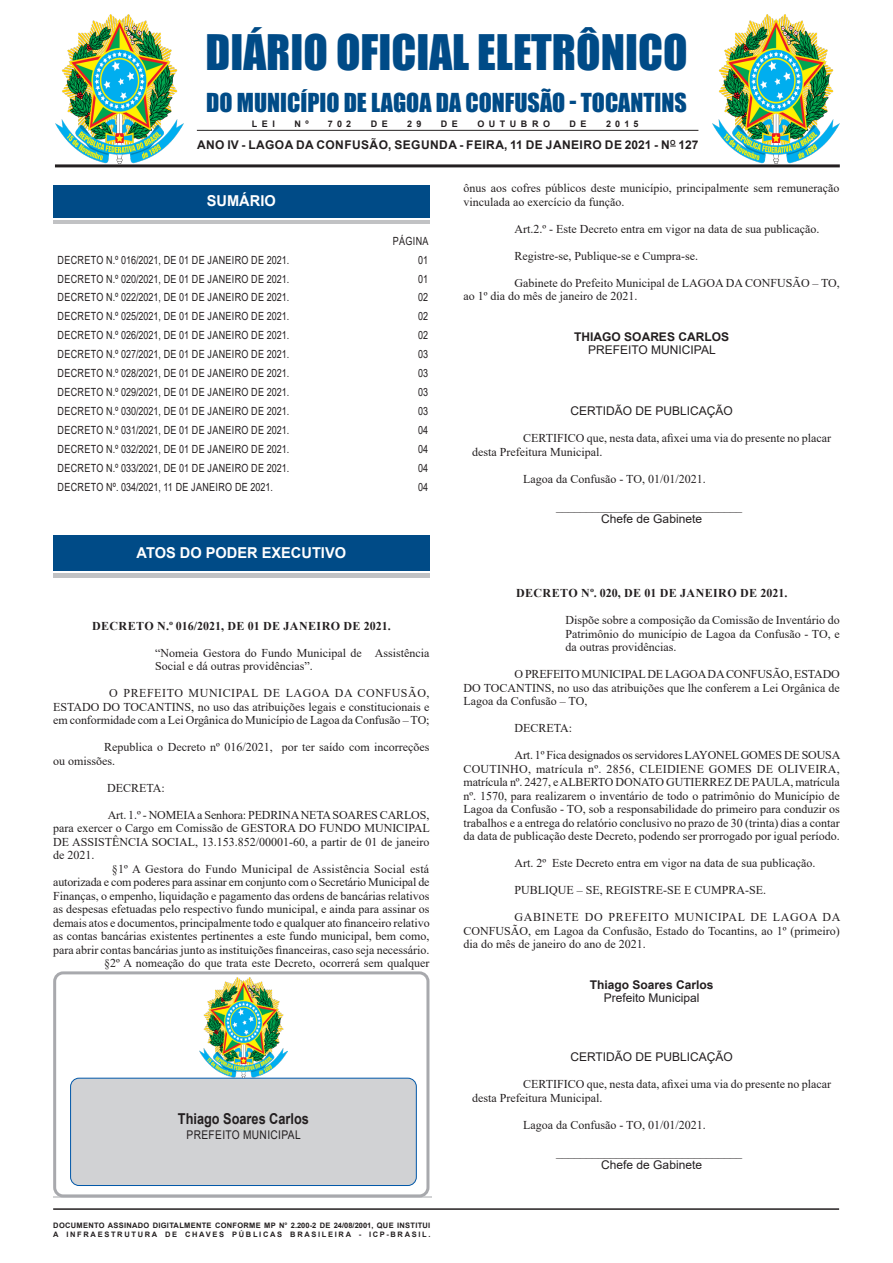
<style>
.page{position:relative;width:893px;height:1263px;background:#fff}
.page>*{position:absolute;margin:0;border:0;box-sizing:border-box;transform-origin:0 0}
.t1{font:45px "Impact";color:#004b87}
.t2{font:24px "Impact";color:#004b87}
.Chancela{font:700 15px "Arial";color:#fff}
.t3{font:700 15px "Arial";color:#231f20;scale:.85 1}
.CORPO_DE_TEXTO{font:12px/13.5px "Times New Roman";color:#231f20;text-align:justify}
.EMENTA{font:12px/13.5px "Times New Roman";color:#231f20}
.TITULOS{font:700 12px "Times New Roman";letter-spacing:.035em;color:#231f20}
.CARGO{font:12px "Arial";color:#231f20}
.NOME{font:700 12px "Arial";letter-spacing:.035em;color:#231f20}
.CIDADE{font:12px "Arial";color:#231f20}
.NOME-2{font:700 12px "Arial";color:#231f20}
.CIDADE-2{font:12px "Arial";letter-spacing:.035em;color:#231f20;scale:.85 1}
.Sumario{font:11.25px "Arial";letter-spacing:.035em;color:#231f20;scale:.8 1}
.t4{font:700 9px "Arial";letter-spacing:.5em;color:#231f20}
.t5{font:700 7.5px "Arial";letter-spacing:.04em;color:#231f20}
.t6{font:700 7.5px "Arial";letter-spacing:.225em;color:#231f20}
</style>
<div class="page">
<hr style="left:53px;top:1208px;width:786px;height:2px;background:#231f20">
<hr style="left:55px;top:164px;width:785px;height:3px;background:#231f20">
<hr style="left:197px;top:130px;width:501px;height:1px;background:#231f20">
<div style="left:53px;top:190px;width:376px;height:34px;background:#c1c2c4"></div>
<div style="left:53px;top:187px;width:376px;height:33px;background:#fff"></div>
<div style="left:53px;top:185px;width:376px;height:33px;background:#004b87"></div>
<hr style="left:53px;top:1197px;width:379px;height:1px;background:#d1d2d4">
<img style="left:712px;top:15px;width:128px;height:148px">
<img style="left:56px;top:15px;width:127px;height:148px">
<div style="left:53px;top:971px;width:376px;height:226px;border:3px solid #a8a9ad;border-radius:9px"></div>
<div style="left:71px;top:1078px;width:345px;height:107px;background:#d1d2d4;border-radius:9px"></div>
<div style="left:70px;top:1078px;width:346px;height:108px;border:1px solid #0057a8;border-radius:9px"></div>
<img style="left:199px;top:978px;width:88px;height:100px">
<div style="left:53px;top:541px;width:376px;height:37px;background:#c1c2c4"></div>
<div style="left:53px;top:538px;width:376px;height:35px;background:#fff"></div>
<div style="left:53px;top:535px;width:376px;height:36px;background:#004b87"></div>
<p class="t1" style="left:206px;top:18px;width:483px">DIÁRIO OFICIAL ELETRÔNICO</p>
<p class="t2" style="left:206px;top:83px;width:482px">DO MUNICÍPIO DE LAGOA DA CONFUSÃO - TOCANTINS</p>
<p class="t4" style="left:252px;top:118px;width:25px">LEI</p>
<p class="t4" style="left:294px;top:118px;width:16px">N º</p>
<p class="t4" style="left:328px;top:118px;width:25px">702</p>
<p class="t4" style="left:371px;top:118px;width:19px">D E</p>
<p class="t4" style="left:407px;top:118px;width:16px">2 9</p>
<p class="t4" style="left:441px;top:118px;width:19px">D E</p>
<p class="t4" style="left:477px;top:118px;width:74px">OUTUBRO</p>
<p class="t4" style="left:570px;top:118px;width:19px">D E</p>
<p class="t4" style="left:606px;top:118px;width:34px">2015</p>
<p class="NOME" style="left:197px;top:137px;width:503px">ANO IV - LAGOA DA CONFUSÃO, SEGUNDA - FEIRA, 11 DE JANEIRO DE 2021 - N<sup>O</sup> 127</p>
<p class="Chancela" style="left:207px;top:190px;width:70px">SUMÁRIO</p>
<p class="Sumario" style="left:393px;top:233px;width:46px">PÁGINA</p>
<p class="Sumario" style="left:58px;top:252px;width:291px">DECRETO N.º 016/2021, DE 01 DE JANEIRO DE 2021.</p>
<p class="Sumario" style="left:418px;top:252px;width:14px">01</p>
<p class="Sumario" style="left:58px;top:271px;width:291px">DECRETO N.º 020/2021, DE 01 DE JANEIRO DE 2021.</p>
<p class="Sumario" style="left:418px;top:271px;width:14px">01</p>
<p class="Sumario" style="left:58px;top:290px;width:291px">DECRETO N.º 022/2021, DE 01 DE JANEIRO DE 2021.</p>
<p class="Sumario" style="left:418px;top:290px;width:14px">02</p>
<p class="Sumario" style="left:58px;top:309px;width:291px">DECRETO N.º 025/2021, DE 01 DE JANEIRO DE 2021.</p>
<p class="Sumario" style="left:418px;top:309px;width:14px">02</p>
<p class="Sumario" style="left:58px;top:328px;width:291px">DECRETO N.º 026/2021, DE 01 DE JANEIRO DE 2021.</p>
<p class="Sumario" style="left:418px;top:328px;width:14px">02</p>
<p class="Sumario" style="left:58px;top:346px;width:291px">DECRETO N.º 027/2021, DE 01 DE JANEIRO DE 2021.</p>
<p class="Sumario" style="left:418px;top:346px;width:14px">03</p>
<p class="Sumario" style="left:58px;top:365px;width:291px">DECRETO N.º 028/2021, DE 01 DE JANEIRO DE 2021.</p>
<p class="Sumario" style="left:418px;top:365px;width:14px">03</p>
<p class="Sumario" style="left:58px;top:384px;width:291px">DECRETO N.º 029/2021, DE 01 DE JANEIRO DE 2021.</p>
<p class="Sumario" style="left:418px;top:384px;width:14px">03</p>
<p class="Sumario" style="left:58px;top:403px;width:291px">DECRETO N.º 030/2021, DE 01 DE JANEIRO DE 2021.</p>
<p class="Sumario" style="left:418px;top:403px;width:14px">03</p>
<p class="Sumario" style="left:58px;top:422px;width:291px">DECRETO N.º 031/2021, DE 01 DE JANEIRO DE 2021.</p>
<p class="Sumario" style="left:418px;top:422px;width:14px">04</p>
<p class="Sumario" style="left:58px;top:441px;width:291px">DECRETO N.º 032/2021, DE 01 DE JANEIRO DE 2021.</p>
<p class="Sumario" style="left:418px;top:441px;width:14px">04</p>
<p class="Sumario" style="left:58px;top:460px;width:291px">DECRETO N.º 033/2021, DE 01 DE JANEIRO DE 2021.</p>
<p class="Sumario" style="left:418px;top:460px;width:14px">04</p>
<p class="Sumario" style="left:58px;top:479px;width:271px">DECRETO Nº. 034/2021, 11 DE JANEIRO DE 2021.</p>
<p class="Sumario" style="left:418px;top:479px;width:14px">04</p>
<p class="Chancela" style="left:137px;top:542px;width:211px">ATOS DO PODER EXECUTIVO</p>
<p class="TITULOS" style="left:92px;top:617px;width:300px">DECRETO N.º 016/2021, DE 01 DE JANEIRO DE 2021.</p>
<p class="EMENTA" style="left:155px;top:646px;width:276px">“Nomeia Gestora do Fundo Municipal de Assistência<br>Social e dá outras providências”.</p>
<p class="CORPO_DE_TEXTO" style="left:53px;top:686px;width:378px;text-indent:56px">O PREFEITO MUNICIPAL DE LAGOA DA CONFUSÃO, ESTADO DO TOCANTINS, no uso das atribuições legais e constitucionais e em conformidade com a Lei Orgânica do Município de Lagoa da Confusão – TO;</p>
<p class="CORPO_DE_TEXTO" style="left:53px;top:740px;width:378px;text-indent:51px">Republica o Decreto nº 016/2021, por ter saído com incorreções ou omissões.</p>
<p class="CORPO_DE_TEXTO" style="left:107px;top:781px;width:59px">DECRETA:</p>
<p class="CORPO_DE_TEXTO" style="left:53px;top:808px;width:378px;text-indent:55px">Art. 1.º - NOMEIA a Senhora: PEDRINA NETA SOARES CARLOS, para exercer o Cargo em Comissão de GESTORA DO FUNDO MUNICIPAL DE ASSISTÊNCIA SOCIAL, 13.153.852/00001-60, a partir de 01 de janeiro de 2021.</p>
<p class="CORPO_DE_TEXTO" style="left:53px;top:862px;width:378px;text-indent:59px">§1º A Gestora do Fundo Municipal de Assistência Social está autorizada e com poderes para assinar em conjunto com o Secretário Municipal de Finanças, o empenho, liquidação e pagamento das ordens de bancárias relativos as despesas efetuadas pelo respectivo fundo municipal, e ainda para assinar os demais atos e documentos, principalmente todo e qualquer ato financeiro relativo as contas bancárias existentes pertinentes a este fundo municipal, bem como, para abrir contas bancárias junto as instituições financeiras, caso seja necessário.</p>
<p class="CORPO_DE_TEXTO" style="left:104px;top:956px;width:327px">§2º A nomeação do que trata este Decreto, ocorrerá sem qualquer</p>
<p class="t3" style="left:178px;top:1108px;width:156px">Thiago Soares Carlos</p>
<p class="CIDADE-2" style="left:187px;top:1126px;width:136px">PREFEITO MUNICIPAL</p>
<p class="t5" style="left:53px;top:1220px;width:379px">DOCUMENTO ASSINADO DIGITALMENTE CONFORME MP N° 2.200-2 DE 24/08/2001, QUE INSTITUI</p>
<p class="t6" style="left:53px;top:1229px;width:379px">A INFRAESTRUTURA DE CHAVES PÚBLICAS BRASILEIRA - ICP-BRASIL.</p>
<p class="CORPO_DE_TEXTO" style="left:463px;top:181px;width:378px">ônus aos cofres públicos deste município, principalmente sem remuneração vinculada ao exercício da função.</p>
<p class="CORPO_DE_TEXTO" style="left:514px;top:221px;width:306px">Art.2.º - Este Decreto entra em vigor na data de sua publicação.</p>
<p class="CORPO_DE_TEXTO" style="left:514px;top:248px;width:185px">Registre-se, Publique-se e Cumpra-se.</p>
<p class="CORPO_DE_TEXTO" style="left:463px;top:275px;width:378px;text-indent:51px">Gabinete do Prefeito Municipal de LAGOA DA CONFUSÃO – TO, ao 1º dia do mês de janeiro de 2021.</p>
<p class="NOME-2" style="left:574px;top:328px;width:156px">THIAGO SOARES CARLOS</p>
<p class="CARGO" style="left:588px;top:342px;width:129px">PREFEITO MUNICIPAL</p>
<p class="CIDADE" style="left:570px;top:403px;width:164px">CERTIDÃO DE PUBLICAÇÃO</p>
<p class="CORPO_DE_TEXTO" style="left:472px;top:431px;width:360px;text-indent:51px">CERTIFICO que, nesta data, afixei uma via do presente no placar desta Prefeitura Municipal.</p>
<p class="CORPO_DE_TEXTO" style="left:523px;top:471px;width:184px">Lagoa da Confusão - TO, 01/01/2021.</p>
<p class="CORPO_DE_TEXTO" style="left:556px;top:498px;width:187px">_______________________________</p>
<p class="CARGO" style="left:601px;top:511px;width:102px">Chefe de Gabinete</p>
<p class="TITULOS" style="left:516px;top:584px;width:273px">DECRETO Nº. 020, DE 01 DE JANEIRO DE 2021.</p>
<p class="EMENTA" style="left:566px;top:613px;width:276px;text-align:justify">Dispõe sobre a composição da Comissão de Inventário do Patrimônio do município de Lagoa da Confusão - TO, e da outras providências.</p>
<p class="CORPO_DE_TEXTO" style="left:463px;top:667px;width:378px;text-indent:51px">O PREFEITO MUNICIPAL DE LAGOA DA CONFUSÃO, ESTADO DO TOCANTINS, no uso das atribuições que lhe conferem a Lei Orgânica de Lagoa da Confusão – TO,</p>
<p class="CORPO_DE_TEXTO" style="left:514px;top:721px;width:59px">DECRETA:</p>
<p class="CORPO_DE_TEXTO" style="left:463px;top:748px;width:378px;text-indent:51px">Art. 1º Fica designados os servidores LAYONEL GOMES DE SOUSA COUTINHO, matrícula nº. 2856, CLEIDIENE GOMES DE OLIVEIRA, matrícula nº. 2427, e ALBERTO DONATO GUTIERREZ DE PAULA, matrícula nº. 1570, para realizarem o inventário de todo o patrimônio do Município de Lagoa da Confusão - TO, sob a responsabilidade do primeiro para conduzir os trabalhos e a entrega do relatório conclusivo no prazo de 30 (trinta) dias a contar da data de publicação deste Decreto, podendo ser prorrogado por igual período.</p>
<p class="CORPO_DE_TEXTO" style="left:514px;top:856px;width:302px">Art. 2º Este Decreto entra em vigor na data de sua publicação.</p>
<p class="CORPO_DE_TEXTO" style="left:514px;top:883px;width:253px">PUBLIQUE – SE, REGISTRE-SE E CUMPRA-SE.</p>
<p class="CORPO_DE_TEXTO" style="left:463px;top:910px;width:378px;text-indent:51px">GABINETE DO PREFEITO MUNICIPAL DE LAGOA DA CONFUSÃO, em Lagoa da Confusão, Estado do Tocantins, ao 1º (primeiro) dia do mês de janeiro do ano de 2021.</p>
<p class="NOME-2" style="left:590px;top:976px;width:125px">Thiago Soares Carlos</p>
<p class="CARGO" style="left:604px;top:990px;width:97px">Prefeito Municipal</p>
<p class="CIDADE" style="left:570px;top:1049px;width:164px">CERTIDÃO DE PUBLICAÇÃO</p>
<p class="CORPO_DE_TEXTO" style="left:472px;top:1077px;width:360px;text-indent:51px">CERTIFICO que, nesta data, afixei uma via do presente no placar desta Prefeitura Municipal.</p>
<p class="CORPO_DE_TEXTO" style="left:523px;top:1117px;width:184px">Lagoa da Confusão - TO, 01/01/2021.</p>
<p class="CORPO_DE_TEXTO" style="left:556px;top:1144px;width:187px">_______________________________</p>
<p class="CARGO" style="left:601px;top:1157px;width:102px">Chefe de Gabinete</p>
</div>
